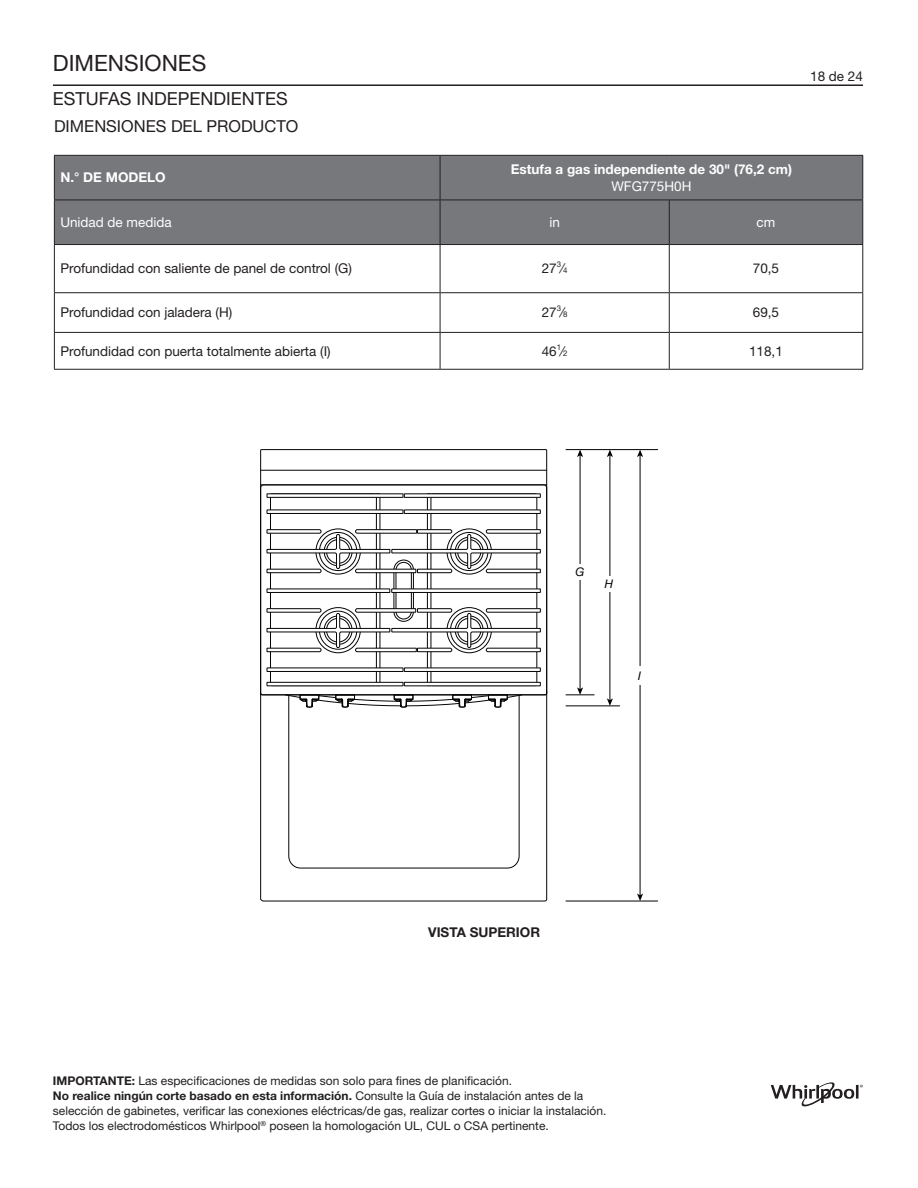
<style>
.page{position:relative;width:918px;height:1188px;background:#fff}
.page>*{position:absolute;margin:0;border:0;box-sizing:border-box;transform-origin:0 0}
.t1{font:22.5px "Helvetica Neue LT Std";color:#231f20}
.t2{font:18px "Helvetica Neue LT Std";color:#231f20}
.t3{font:16.5px "Helvetica Neue LT Std";color:#231f20}
.t4{font:13.5px "Helvetica Neue LT Std";color:#231f20}
.t5{font:700 13.5px "Helvetica Neue LT Std";color:#fff}
.t6{font:13.5px "Helvetica Neue LT Std";color:#fff}
.t7{font:700 13.5px "Helvetica Neue LT Std";color:#231f20}
.t8{font:12px/15px "Helvetica Neue LT Std";color:#231f20}
.t9{font:italic 12px "Neue Helvetica BQ";color:#040504}
.s1{font-size:7.8px}
.s2{font-weight:700}
</style>
<div class="page">
<hr style="left:53px;top:84px;width:810px;height:2px;background:#231f20">
<hr style="left:856px;top:1085px;width:3px;height:14px;background:#231f20">
<svg style="left:771px;top:1082px;width:83px;height:24px"></svg>
<div style="left:55px;top:156px;width:807px;height:88px;background:#76787b"></div>
<hr style="left:440px;top:245px;width:1px;height:47px;background:#231f20">
<hr style="left:669px;top:245px;width:1px;height:47px;background:#231f20">
<hr style="left:862px;top:245px;width:1px;height:47px;background:#231f20">
<hr style="left:54px;top:292px;width:386px;height:1px;background:#231f20">
<hr style="left:440px;top:292px;width:229px;height:1px;background:#231f20">
<hr style="left:440px;top:293px;width:1px;height:39px;background:#231f20">
<hr style="left:669px;top:292px;width:194px;height:1px;background:#231f20">
<hr style="left:669px;top:293px;width:1px;height:39px;background:#231f20">
<hr style="left:862px;top:293px;width:1px;height:39px;background:#231f20">
<hr style="left:54px;top:332px;width:386px;height:1px;background:#231f20">
<hr style="left:440px;top:332px;width:229px;height:1px;background:#231f20">
<hr style="left:440px;top:333px;width:1px;height:36px;background:#231f20">
<hr style="left:669px;top:332px;width:194px;height:1px;background:#231f20">
<hr style="left:669px;top:333px;width:1px;height:36px;background:#231f20">
<hr style="left:862px;top:333px;width:1px;height:36px;background:#231f20">
<hr style="left:440px;top:369px;width:229px;height:1px;background:#231f20">
<hr style="left:669px;top:369px;width:194px;height:1px;background:#231f20">
<hr style="left:862px;top:156px;width:1px;height:44px;background:#231f20">
<hr style="left:440px;top:200px;width:229px;height:1px;background:#231f20">
<hr style="left:440px;top:200px;width:1px;height:44px;background:#231f20">
<hr style="left:669px;top:200px;width:194px;height:1px;background:#231f20">
<hr style="left:669px;top:200px;width:1px;height:44px;background:#231f20">
<hr style="left:862px;top:200px;width:1px;height:44px;background:#231f20">
<hr style="left:54px;top:245px;width:1px;height:47px;background:#231f20">
<hr style="left:54px;top:293px;width:1px;height:39px;background:#231f20">
<hr style="left:54px;top:333px;width:1px;height:36px;background:#231f20">
<hr style="left:54px;top:369px;width:386px;height:1px;background:#231f20">
<hr style="left:440px;top:156px;width:1px;height:44px;background:#231f20">
<hr style="left:54px;top:200px;width:386px;height:1px;background:#231f20">
<hr style="left:54px;top:155px;width:386px;height:1px;background:#231f20">
<hr style="left:54px;top:156px;width:1px;height:44px;background:#231f20">
<hr style="left:440px;top:155px;width:229px;height:1px;background:#231f20">
<hr style="left:669px;top:155px;width:194px;height:1px;background:#231f20">
<hr style="left:54px;top:200px;width:1px;height:44px;background:#231f20">
<hr style="left:54px;top:244px;width:386px;height:1px;background:#231f20">
<hr style="left:440px;top:244px;width:229px;height:1px;background:#231f20">
<hr style="left:669px;top:244px;width:194px;height:1px;background:#231f20">
<hr style="left:566px;top:901px;width:92px;height:1px;background:#000">
<hr style="left:566px;top:449px;width:92px;height:1px;background:#000">
<hr style="left:566px;top:705px;width:54px;height:1px;background:#000">
<hr style="left:580px;top:455px;width:1px;height:235px;background:#000">
<svg style="left:577px;top:450px;width:6px;height:7px"></svg>
<svg style="left:566px;top:687px;width:28px;height:8px"></svg>
<div style="left:573px;top:564px;width:14px;height:15px;background:#fff"></div>
<hr style="left:610px;top:455px;width:1px;height:246px;background:#000">
<svg style="left:607px;top:450px;width:6px;height:7px"></svg>
<svg style="left:607px;top:698px;width:6px;height:8px"></svg>
<div style="left:603px;top:576px;width:14px;height:15px;background:#fff"></div>
<hr style="left:640px;top:455px;width:1px;height:441px;background:#000">
<svg style="left:637px;top:450px;width:6px;height:7px"></svg>
<svg style="left:637px;top:894px;width:6px;height:7px"></svg>
<div style="left:633px;top:666px;width:14px;height:18px;background:#fff"></div>
<svg style="left:260px;top:449px;width:287px;height:35px"></svg>
<hr style="left:261px;top:470px;width:286px;height:1px;background:#040503">
<svg style="left:260px;top:696px;width:287px;height:206px"></svg>
<svg style="left:260px;top:484px;width:287px;height:212px"></svg>
<svg style="left:266px;top:493px;width:275px;height:376px"></svg>
<h1 class="t1" style="left:53px;top:49px;width:155px">DIMENSIONES</h1>
<h2 class="t2" style="left:53px;top:88px;width:236px">ESTUFAS INDEPENDIENTES</h2>
<p class="t3" style="left:54px;top:116px;width:246px">DIMENSIONES DEL PRODUCTO</p>
<p class="t5" style="left:60px;top:169px;width:107px">N.° DE MODELO</p>
<p class="t5" style="left:511px;top:161px;width:283px">Estufa a gas independiente de 30" (76,2 cm)</p>
<p class="t6" style="left:611px;top:178px;width:82px">WFG775H0H</p>
<p class="t6" style="left:60px;top:214px;width:113px">Unidad de medida</p>
<p class="t6" style="left:549px;top:214px;width:12px">in</p>
<p class="t6" style="left:757px;top:214px;width:20px">cm</p>
<p class="t4" style="left:60px;top:261px;width:293px">Profundidad con saliente de panel de control (G)</p>
<p class="t4" style="left:542px;top:261px;width:28px">27<sup>3</sup>⁄<span class="s1">4</span></p>
<p class="t4" style="left:753px;top:261px;width:28px">70,5</p>
<p class="t4" style="left:60px;top:305px;width:174px">Profundidad con jaladera (H)</p>
<p class="t4" style="left:542px;top:305px;width:28px">27<sup>3</sup>⁄<span class="s1">8</span></p>
<p class="t4" style="left:753px;top:305px;width:28px">69,5</p>
<p class="t4" style="left:60px;top:343px;width:272px">Profundidad con puerta totalmente abierta (I)</p>
<p class="t4" style="left:542px;top:343px;width:28px">46<sup>1</sup>⁄<span class="s1">2</span></p>
<p class="t4" style="left:749px;top:343px;width:35px">118,1</p>
<p class="t4" style="left:810px;top:68px;width:54px">18 de 24</p>
<p class="t9" style="left:576px;top:565px;width:10px">G</p>
<p class="t9" style="left:605px;top:576px;width:10px">H</p>
<p class="t9" style="left:638px;top:668px;width:4px">I</p>
<p class="t7" style="left:428px;top:924px;width:113px">VISTA SUPERIOR</p>
<p class="t8" style="left:53px;top:1073px;width:555px"><span class="s2">IMPORTANTE:</span> Las especificaciones de medidas son solo para fines de planificación.<br><span class="s2">No realice ningún corte basado en esta información.</span> Consulte la Guía de instalación antes de la selección de gabinetes, verificar las conexiones eléctricas/de gas, realizar cortes o iniciar la instalación.<br>Todos los electrodomésticos Whirlpool<sup>®</sup> poseen la homologación UL, CUL o CSA pertinente.</p>
</div>
